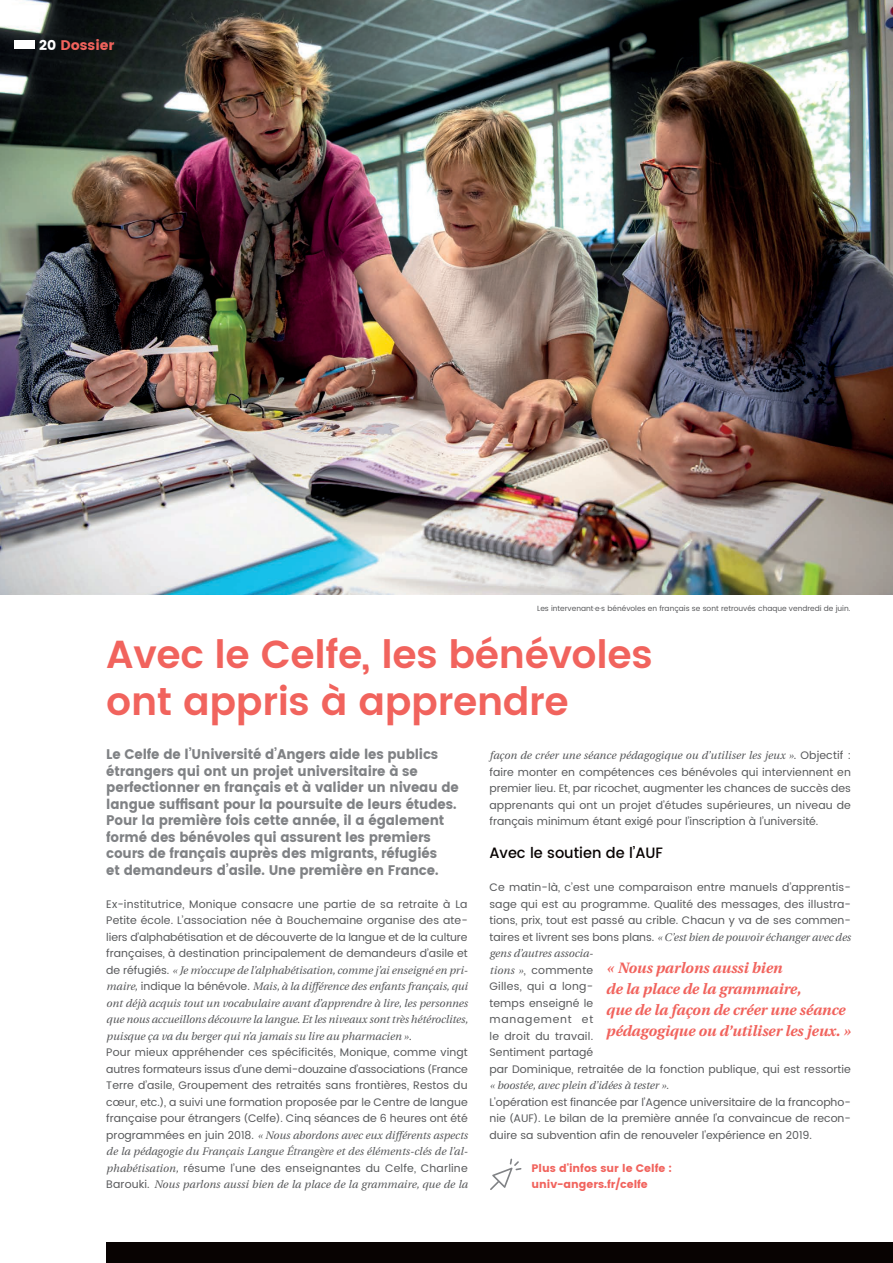
<style>
.page{position:relative;width:893px;height:1263px;background:#fff}
.page>*{position:absolute;margin:0;border:0;box-sizing:border-box;transform-origin:0 0}
.t1{font:600 39px/46.8px "UA Poppins Texte";letter-spacing:-.01em;color:#f1635d}
.t2{font:italic 600 15px/21px "UA Poppins Texte";color:#f1635d}
.t3{font:500 15px "UA Poppins Texte";color:#080302}
.t4{font:700 13.95px/16.5px "UA Poppins Texte";letter-spacing:-.01em;color:#808285;scale:.95 1}
.t5{font:700 13.95px "UA Poppins Texte";color:#f1635d}
.t6{font:10.95px/16.5px "UA Poppins Texte";letter-spacing:.005em;color:#57585a;text-align:justify}
.t7{font:italic 10.95px/16.5px "UA Poppins Texte";color:#57585a;text-align:justify}
.t8{font:700 10.95px/16.5px "UA Poppins Texte";color:#f1635d}
.t9{font:7.5px "UA Poppins Texte";color:#57585a}
.s1{color:#fff}
.s2{font-style:normal}
.s3{font-style:italic}
</style>
<div class="page">
<img style="left:0;top:0;width:893px;height:594px">
<div style="left:14px;top:41px;width:20px;height:8px;background:#fff"></div>
<svg style="left:490px;top:1158px;width:31px;height:32px"></svg>
<div style="left:106px;top:1243px;width:787px;height:20px;background:#080302"></div>
<p class="t5" style="left:39px;top:37px;width:77px"><span class="s1">20</span> Dossier</p>
<p class="t9" style="left:537px;top:602px;width:315px">Les intervenant·e·s bénévoles en français se sont retrouvés chaque vendredi de juin.</p>
<h1 class="t1" style="left:106px;top:629px;width:548px">Avec le Celfe, les bénévoles ont appris à apprendre</h1>
<p class="t4" style="left:106px;top:746px;width:373px">Le Celfe de l’Université d’Angers aide les publics étrangers qui ont un projet universitaire à se perfectionner en français et à valider un niveau de langue suffisant pour la poursuite de leurs études.<br>Pour la première fois cette année, il a également formé des bénévoles qui assurent les premiers cours de français auprès des migrants, réfugiés<br>et demandeurs d’asile. Une première en France.</p>
<p class="t7" style="left:106px;top:895px;width:363px"><span class="s2">Ex-institutrice, Monique consacre une partie de sa retraite à La Petite école. L’association née à Bouchemaine organise des ate&shy;liers d’alphabétisation et de découverte de la langue et de la culture françaises, à destination principalement de demandeurs d’asile et de réfugiés.</span> « Je m’occupe de l’alphabétisation, comme j’ai enseigné en pri&shy;maire, <span class="s2">indique la bénévole.</span> Mais, à la différence des enfants français, qui ont déjà acquis tout un vocabulaire avant d’apprendre à lire, les personnes que nous accueillons découvre la langue. Et les niveaux sont très hétéroclites, puisque ça va du berger qui n’a jamais su lire au pharmacien ».</p>
<p class="t6" style="left:106px;top:1044px;width:363px">Pour mieux appréhender ces spécificités, Monique, comme vingt autres formateurs issus d’une demi-douzaine d’associations (France Terre d’asile, Groupement des retraités sans frontières, Restos du cœur, etc.), a suivi une formation proposée par le Centre de langue française pour étrangers (Celfe). Cinq séances de 6 heures ont été programmées en juin 2018. <span class="s3">« Nous abordons avec eux différents aspects de la pédagogie du Français Langue Étrangère et des éléments-clés de l’al&shy;phabétisation,</span> résume l’une des enseignantes du Celfe, Charline Barouki. <span class="s3">Nous parlons aussi bien de la place de la grammaire, que de la</span></p>
<p class="t6" style="left:489px;top:747px;width:363px"><span class="s3">façon de créer une séance pédagogique ou d’utiliser les jeux »</span>. Objectif : faire monter en compétences ces bénévoles qui interviennent en premier lieu. Et, par ricochet, augmenter les chances de succès des apprenants qui ont un projet d’études supérieures, un niveau de français minimum étant exigé pour l’inscription à l’université.</p>
<h2 class="t3" style="left:489px;top:842px;width:175px">Avec le soutien de l’AUF</h2>
<p class="t6" style="left:489px;top:879px;width:363px;text-align:left">Ce matin-là, c’est une comparaison entre manuels d’apprentis&shy;sage qui est au programme. Qualité des messages, des illustra&shy;tions, prix, tout est passé au crible. Chacun y va de ses commen&shy;taires et livrent ses bons plans. <span class="s3">« C’est bien de pouvoir échanger avec des gens d’autres associa-<br>tions »</span>, commente<br>Gilles, qui a long-<br>temps enseigné le<br>management et<br>le droit du travail.<br>Sentiment partagé<br>par Dominique, retraitée de la fonction publique, qui est ressortie <span class="s3">« boostée, avec plein d’idées à tester »</span>.<br>L'opération est financée par l’Agence universitaire de la francopho&shy;nie (AUF). Le bilan de la première année l'a convaincue de recon&shy;duire sa subvention afin de renouveler l'expérience en 2019.</p>
<h2 class="t2" style="left:606px;top:957px;width:247px">« Nous parlons aussi bien<br>de la place de la grammaire,<br>que de la façon de créer une séance pédagogique ou d’utiliser les jeux. »</h2>
<p class="t8" style="left:531px;top:1159px;width:142px">Plus d'infos sur le Celfe : univ-angers.fr/celfe</p>
</div>
